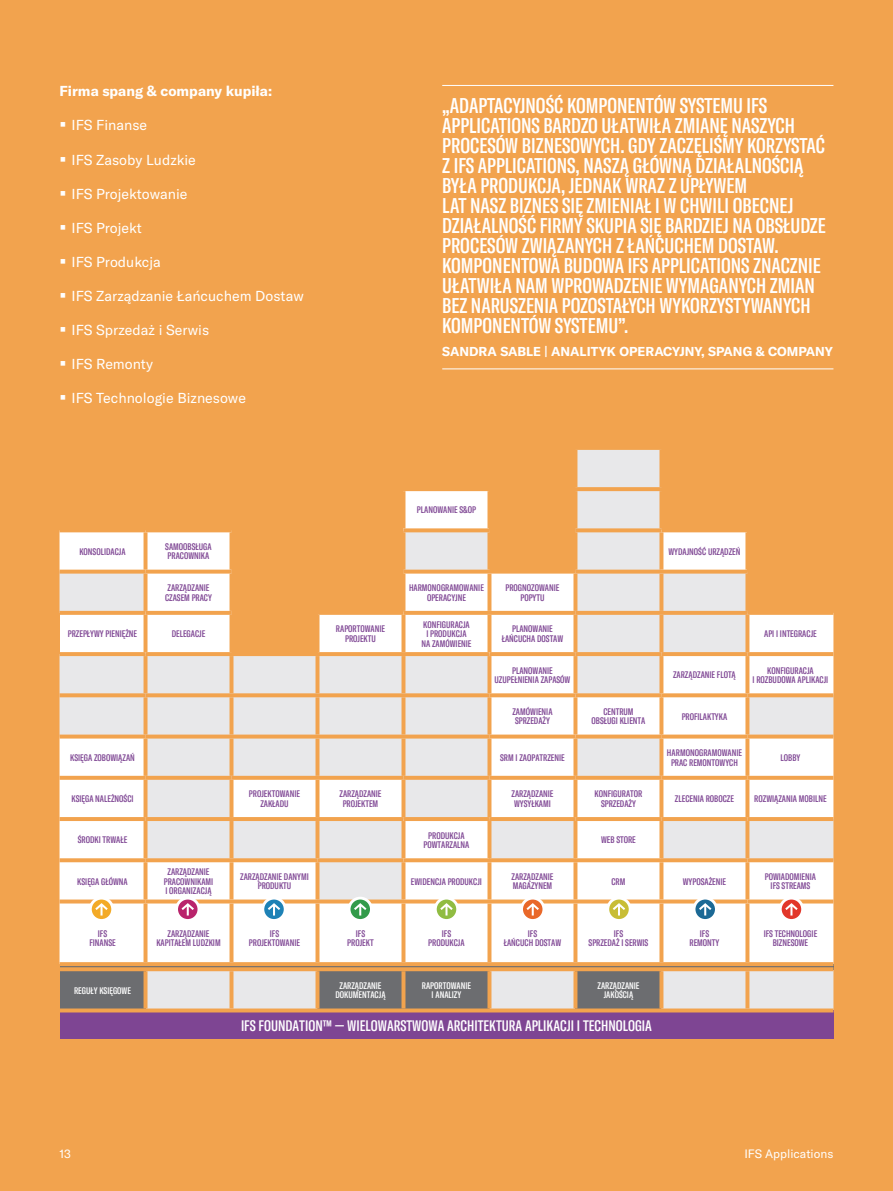
<style>
.page{position:relative;width:893px;height:1191px;background:#f2a34e}
.page>*{position:absolute;margin:0;border:0;box-sizing:border-box;transform-origin:0 0}
.t1{font:500 extra-condensed 21px/20px "GT America";color:#fff}
.t2{font:500 extra-condensed 15px "GT America";color:#fff}
.t3{font:14.25px "GT America";color:#fff}
.t4{font:700 14.25px "GT America";color:#fff}
.t5{font:700 12.75px "GT America";color:#fff}
.t6{font:12px "GT America";color:#fff}
.t7{font:500 extra-condensed 9.45px/9.4px "GT America";color:#7e4593;text-align:center}
.t8{font:500 extra-condensed 9.45px/9.4px "GT America";color:#fff;text-align:center}
</style>
<div class="page">
<hr style="left:442px;top:85px;width:391px;height:1px;background:#fff">
<hr style="left:442px;top:368px;width:391px;height:1px;background:#fff">
<div style="left:577px;top:450px;width:82px;height:78px;background:#e8e8ea"></div>
<div style="left:403px;top:489px;width:86px;height:41px;background:#fff"></div>
<div style="left:60px;top:1010px;width:773px;height:28px;background:#7e4593"></div>
<hr style="left:60px;top:1008px;width:773px;height:4px;background:#f2a34e">
<hr style="left:60px;top:487px;width:773px;height:4px;background:#f2a34e">
<svg style="left:659px;top:450px;width:1px;height:37px"></svg>
<hr style="left:401px;top:491px;width:4px;height:37px;background:#f2a34e">
<svg style="left:487px;top:491px;width:2px;height:37px"></svg>
<svg style="left:659px;top:491px;width:2px;height:37px"></svg>
<svg style="left:403px;top:528px;width:86px;height:2px"></svg>
<svg style="left:575px;top:528px;width:86px;height:2px"></svg>
<svg style="left:60px;top:530px;width:773px;height:479px"></svg>
<h3 class="t4" style="left:60px;top:86px;width:214px">Firma spang &amp; company kupiła:</h3>
<h3 class="t3" style="left:60px;top:120px;width:89px">▪ IFS Finanse</h3>
<h3 class="t3" style="left:60px;top:154px;width:138px">▪ IFS Zasoby Ludzkie</h3>
<h3 class="t3" style="left:60px;top:188px;width:129px">▪ IFS Projektowanie</h3>
<h3 class="t3" style="left:60px;top:222px;width:84px">▪ IFS Projekt</h3>
<h3 class="t3" style="left:60px;top:257px;width:103px">▪ IFS Produkcja</h3>
<h3 class="t3" style="left:60px;top:291px;width:246px">▪ IFS Zarządzanie Łańcuchem Dostaw</h3>
<h3 class="t3" style="left:60px;top:325px;width:151px">▪ IFS Sprzedaż i Serwis</h3>
<h3 class="t3" style="left:60px;top:359px;width:95px">▪ IFS Remonty</h3>
<h3 class="t3" style="left:60px;top:393px;width:188px">▪ IFS Technologie Biznesowe</h3>
<p class="t1" style="left:442px;top:98px;width:385px">„ADAPTACYJNOŚĆ KOMPONENTÓW SYSTEMU IFS APPLICATIONS BARDZO UŁATWIŁA ZMIANĘ NASZYCH PROCESÓW BIZNESOWYCH. GDY ZACZĘLIŚMY KORZYSTAĆ Z IFS APPLICATIONS, NASZĄ GŁÓWNĄ DZIAŁALNOŚCIĄ BYŁA PRODUKCJA, JEDNAK WRAZ Z UPŁYWEM<br>LAT NASZ BIZNES SIĘ ZMIENIAŁ I W CHWILI OBECNEJ DZIAŁALNOŚĆ FIRMY SKUPIA SIĘ BARDZIEJ NA OBSŁUDZE PROCESÓW ZWIĄZANYCH Z ŁAŃCUCHEM DOSTAW.<br>KOMPONENTOWA BUDOWA IFS APPLICATIONS ZNACZNIE UŁATWIŁA NAM WPROWADZENIE WYMAGANYCH ZMIAN BEZ NARUSZENIA POZOSTAŁYCH WYKORZYSTYWANYCH KOMPONENTÓW SYSTEMU”.</p>
<h3 class="t5" style="left:442px;top:346px;width:392px">SANDRA SABLE | ANALITYK OPERACYJNY, SPANG &amp; COMPANY</h3>
<p class="t7" style="left:417px;top:506px;width:61px">PLANOWANIE S&amp;OP</p>
<p class="t7" style="left:79px;top:547px;width:48px">KONSOLIDACJA</p>
<p class="t7" style="left:165px;top:543px;width:48px;text-align:left">SAMOOBSŁUGA<br>PRACOWNIKA</p>
<p class="t7" style="left:668px;top:547px;width:73px">WYDAJNOŚĆ URZĄDZEŃ</p>
<p class="t7" style="left:165px;top:584px;width:48px;text-align:left">ZARZĄDZANIE<br>CZASEM PRACY</p>
<p class="t7" style="left:409px;top:584px;width:76px">HARMONOGRAMOWANIE<br>OPERACYJNE</p>
<p class="t7" style="left:506px;top:584px;width:55px">PROGNOZOWANIE<br>POPYTU</p>
<p class="t7" style="left:68px;top:630px;width:71px">PRZEPŁYWY PIENIĘŻNE</p>
<p class="t7" style="left:172px;top:630px;width:35px">DELEGACJE</p>
<p class="t7" style="left:336px;top:625px;width:51px">RAPORTOWANIE<br>PROJEKTU</p>
<p class="t7" style="left:421px;top:620px;width:52px">KONFIGURACJA<br>I PRODUKCJA<br>NA ZAMÓWIENIE</p>
<p class="t7" style="left:502px;top:625px;width:63px">PLANOWANIE<br>ŁAŃCUCHA DOSTAW</p>
<p class="t7" style="left:764px;top:630px;width:54px">API I INTEGRACJE</p>
<p class="t7" style="left:494px;top:666px;width:77px">PLANOWANIE<br>UZUPEŁNIENIA ZAPASÓW</p>
<p class="t7" style="left:673px;top:671px;width:64px">ZARZĄDZANIE FLOTĄ</p>
<p class="t7" style="left:753px;top:666px;width:77px">KONFIGURACJA<br>I ROZBUDOWA APLIKACJI</p>
<p class="t7" style="left:512px;top:708px;width:42px;text-align:left">ZAMÓWIENIA<br>SPRZEDAŻY</p>
<p class="t7" style="left:592px;top:708px;width:55px">CENTRUM<br>OBSŁUGI KLIENTA</p>
<p class="t7" style="left:682px;top:712px;width:47px">PROFILAKTYKA</p>
<p class="t7" style="left:70px;top:753px;width:66px">KSIĘGA ZOBOWIĄZAŃ</p>
<p class="t7" style="left:500px;top:753px;width:66px">SRM I ZAOPATRZENIE</p>
<p class="t7" style="left:667px;top:749px;width:77px">HARMONOGRAMOWANIE<br>PRAC REMONTOWYCH</p>
<p class="t7" style="left:780px;top:753px;width:21px">LOBBY</p>
<p class="t7" style="left:71px;top:795px;width:64px">KSIĘGA NALEŻNOŚCI</p>
<p class="t7" style="left:249px;top:790px;width:53px">PROJEKTOWANIE<br>ZAKŁADU</p>
<p class="t7" style="left:339px;top:790px;width:44px">ZARZĄDZANIE<br>PROJEKTEM</p>
<p class="t7" style="left:511px;top:790px;width:44px;text-align:left">ZARZĄDZANIE<br>WYSYŁKAMI</p>
<p class="t7" style="left:594px;top:790px;width:49px">KONFIGURATOR<br>SPRZEDAŻY</p>
<p class="t7" style="left:675px;top:795px;width:61px">ZLECENIA ROBOCZE</p>
<p class="t7" style="left:754px;top:795px;width:74px">ROZWIĄZANIA MOBILNE</p>
<p class="t7" style="left:78px;top:836px;width:51px">ŚRODKI TRWAŁE</p>
<p class="t7" style="left:423px;top:831px;width:47px">PRODUKCJA<br>POWTARZALNA</p>
<p class="t7" style="left:601px;top:836px;width:36px">WEB STORE</p>
<p class="t7" style="left:77px;top:877px;width:52px">KSIĘGA GŁÓWNA</p>
<p class="t7" style="left:164px;top:868px;width:51px">ZARZĄDZANIE<br>PRACOWNIKAMI<br>I ORGANIZACJĄ</p>
<p class="t7" style="left:240px;top:872px;width:70px">ZARZĄDZANIE DANYMI<br>PRODUKTU</p>
<p class="t7" style="left:411px;top:877px;width:73px">EWIDENCJA PRODUKCJI</p>
<p class="t7" style="left:511px;top:872px;width:44px;text-align:left">ZARZĄDZANIE<br>MAGAZYNEM</p>
<p class="t7" style="left:611px;top:877px;width:15px">CRM</p>
<p class="t7" style="left:683px;top:877px;width:45px">WYPOSAŻENIE</p>
<p class="t7" style="left:765px;top:872px;width:53px">POWIADOMIENIA<br>IFS STREAMS</p>
<p class="t7" style="left:89px;top:929px;width:28px">IFS<br>FINANSE</p>
<p class="t7" style="left:156px;top:929px;width:66px">ZARZĄDZANIE<br>KAPITAŁEM LUDZKIM</p>
<p class="t7" style="left:249px;top:929px;width:53px">IFS<br>PROJEKTOWANIE</p>
<p class="t7" style="left:347px;top:929px;width:28px">IFS<br>PROJEKT</p>
<p class="t7" style="left:428px;top:929px;width:38px">IFS<br>PRODUKCJA</p>
<p class="t7" style="left:504px;top:929px;width:59px">IFS<br>ŁAŃCUCH DOSTAW</p>
<p class="t7" style="left:589px;top:929px;width:61px">IFS<br>SPRZEDAŻ I SERWIS</p>
<p class="t7" style="left:689px;top:929px;width:31px">IFS<br>REMONTY</p>
<p class="t7" style="left:764px;top:929px;width:55px">IFS TECHNOLOGIE<br>BIZNESOWE</p>
<p class="t8" style="left:74px;top:986px;width:58px">REGUŁY KSIĘGOWE</p>
<p class="t8" style="left:335px;top:981px;width:52px">ZARZĄDZANIE<br>DOKUMENTACJĄ</p>
<p class="t8" style="left:422px;top:981px;width:51px">RAPORTOWANIE<br>I ANALIZY</p>
<p class="t8" style="left:597px;top:981px;width:44px">ZARZĄDZANIE<br>JAKOŚCIĄ</p>
<h2 class="t2" style="left:241px;top:1020px;width:412px">IFS FOUNDATION™ — WIELOWARSTWOWA ARCHITEKTURA APLIKACJI I TECHNOLOGIA</h2>
<p class="t6" style="left:60px;top:1149px;width:13px">13</p>
<p class="t6" style="left:744px;top:1149px;width:91px">IFS Applications</p>
</div>
